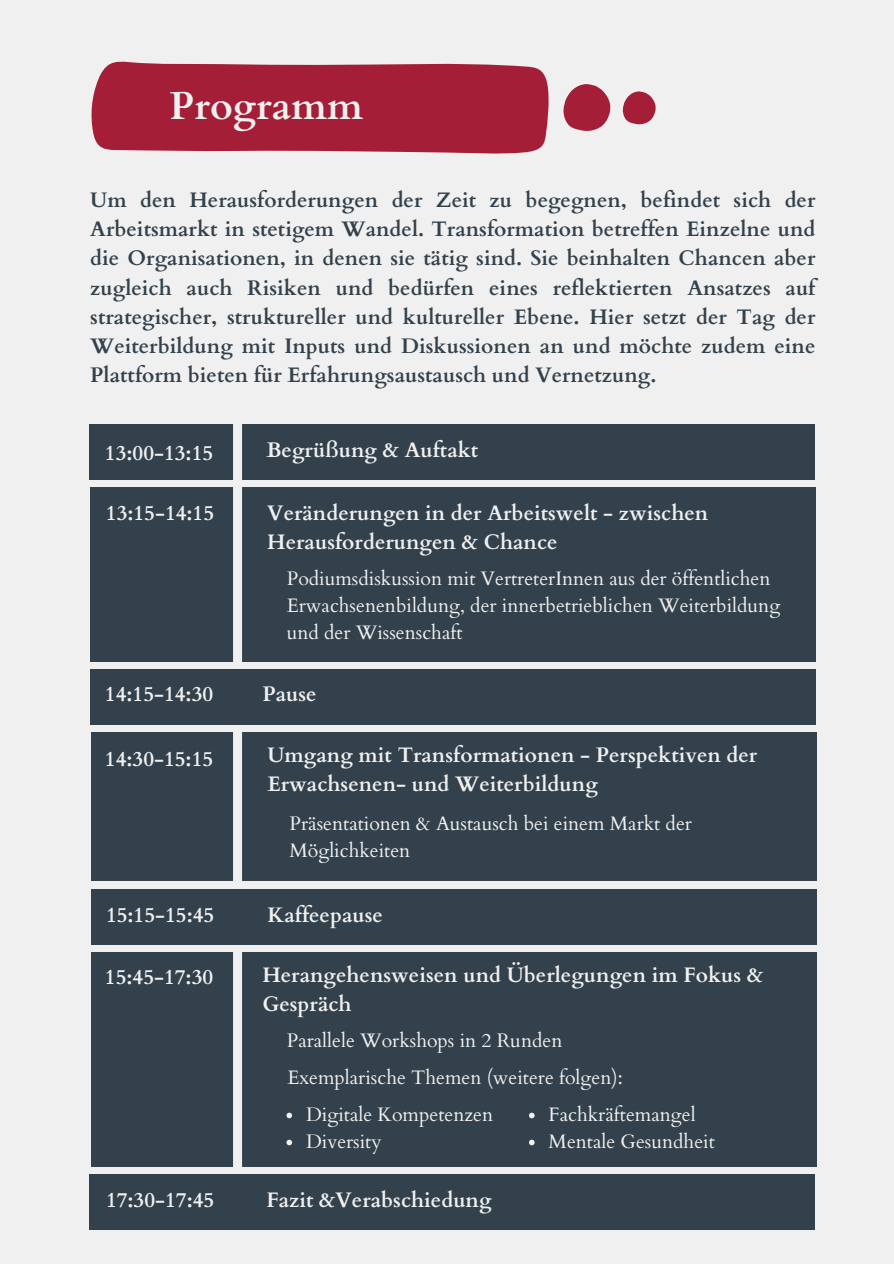
<style>
.page{position:relative;width:894px;height:1264px;background:#fff}
.page>*{position:absolute;margin:0;border:0;box-sizing:border-box;transform-origin:0 0}
.t1{font:700 39px "Cardo";color:#f1f0f0}
.t2{font:700 21px/29.2px "Cardo";color:#32414b;text-align:justify}
.t3{font:700 21px/29.2px "Cardo";color:#f1f0f0}
.t4{font:19.5px/27px "Cardo";color:#f1f0f0}
</style>
<div class="page">
<div style="left:0;top:0;width:893px;height:1263px;background:#f1f0f0"></div>
<div style="left:89px;top:424px;width:725px;height:56px;background:#32414b"></div>
<div style="left:90px;top:487px;width:725px;height:175px;background:#32414b"></div>
<div style="left:91px;top:733px;width:725px;height:148px;background:#32414b"></div>
<div style="left:91px;top:952px;width:725px;height:213px;background:#32414b"></div>
<div style="left:233px;top:400px;width:9px;height:863px;background:#f1f0f0"></div>
<div style="left:89px;top:1173px;width:725px;height:56px;background:#32414b"></div>
<div style="left:90px;top:669px;width:725px;height:56px;background:#32414b"></div>
<svg style="left:91px;top:61px;width:458px;height:93px;background:#ab2e45"></svg>
<div style="left:91px;top:888px;width:725px;height:56px;background:#32414b"></div>
<svg style="left:563px;top:84px;width:47px;height:47px"></svg>
<svg style="left:622px;top:91px;width:33px;height:33px"></svg>
<svg style="left:529px;top:1112px;width:5px;height:6px"></svg>
<svg style="left:529px;top:1139px;width:5px;height:6px"></svg>
<svg style="left:286px;top:1112px;width:6px;height:6px"></svg>
<svg style="left:286px;top:1139px;width:6px;height:6px"></svg>
<p class="t1" style="left:170px;top:80px;width:195px">Programm</p>
<h2 class="t2" style="left:90px;top:186px;width:726px">Um den Herausforderungen der Zeit zu begegnen, befindet sich der Arbeitsmarkt in stetigem Wandel. Transformation betreffen Einzelne und die Organisationen, in denen sie tätig sind. Sie beinhalten Chancen aber zugleich auch Risiken und bedürfen eines reflektierten Ansatzes auf strategischer, struktureller und kultureller Ebene. Hier setzt der Tag der Weiterbildung mit Inputs und Diskussionen an und möchte zudem eine Plattform bieten für Erfahrungsaustausch und Vernetzung.</h2>
<h1 class="t3" style="left:105px;top:438px;width:110px">13:00-13:15</h1>
<p class="t3" style="left:266px;top:435px;width:213px">Begrüßung &amp; Auftakt</p>
<p class="t3" style="left:106px;top:498px;width:110px">13:15-14:15</p>
<h2 class="t3" style="left:267px;top:498px;width:442px">Veränderungen in der Arbeitswelt - zwischen<br>Herausforderungen &amp; Chance</h2>
<h2 class="t4" style="left:287px;top:565px;width:495px">Podiumsdiskussion mit VertreterInnen aus der öffentlichen<br>Erwachsenenbildung, der innerbetrieblichen Weiterbildung und der Wissenschaft</h2>
<h2 class="t3" style="left:105px;top:680px;width:110px">14:15-14:30</h2>
<h2 class="t3" style="left:262px;top:680px;width:56px">Pause</h2>
<h2 class="t3" style="left:105px;top:744px;width:110px">14:30-15:15</h2>
<h2 class="t3" style="left:267px;top:740px;width:491px">Umgang mit Transformationen - Perspektiven der<br>Erwachsenen- und Weiterbildung</h2>
<h2 class="t4" style="left:289px;top:809px;width:404px">Präsentationen &amp; Austausch bei einem Markt der<br>Möglichkeiten</h2>
<p class="t3" style="left:106px;top:900px;width:110px">15:15-15:45</p>
<h2 class="t3" style="left:267px;top:900px;width:117px">Kaffeepause</h2>
<h2 class="t3" style="left:105px;top:962px;width:110px">15:45-17:30</h2>
<h2 class="t3" style="left:262px;top:960px;width:502px">Herangehensweisen und Überlegungen im Fokus &amp;<br>Gespräch</h2>
<h2 class="t4" style="left:287px;top:1027px;width:277px">Parallele Workshops in 2 Runden</h2>
<p class="t4" style="left:287px;top:1064px;width:336px">Exemplarische Themen (weitere folgen):</p>
<p class="t4" style="left:306px;top:1100px;width:188px">Digitale Kompetenzen</p>
<p class="t4" style="left:306px;top:1127px;width:77px">Diversity</p>
<p class="t4" style="left:548px;top:1100px;width:148px">Fachkräftemangel</p>
<p class="t4" style="left:548px;top:1127px;width:168px">Mentale Gesundheit</p>
<h2 class="t3" style="left:106px;top:1185px;width:110px">17:30-17:45</h2>
<p class="t3" style="left:266px;top:1185px;width:227px">Fazit &amp;Verabschiedung</p>
</div>
